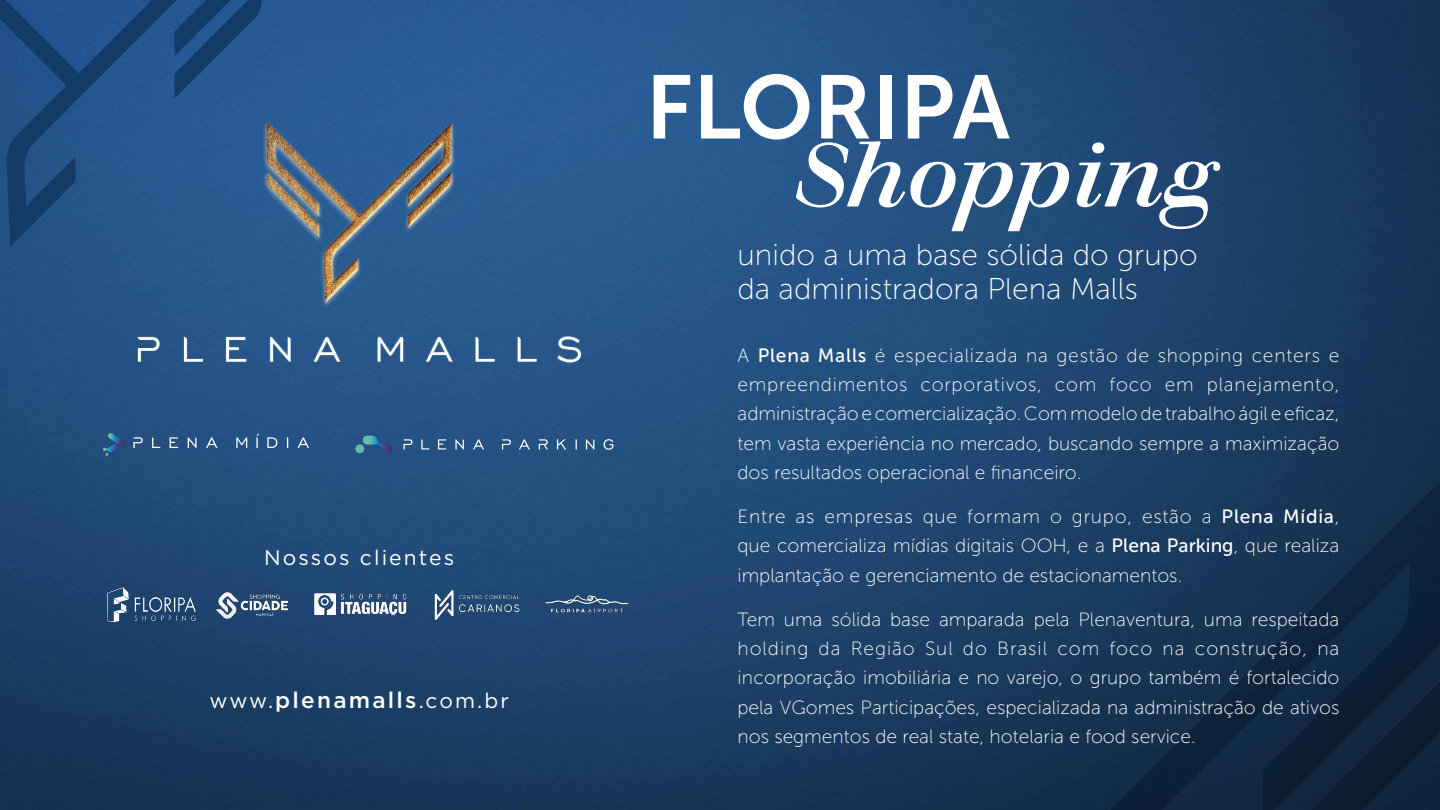
<style>
.page{position:relative;width:1440px;height:810px;background:#fff}
.page>*{position:absolute;margin:0;border:0;box-sizing:border-box;transform-origin:0 0}
.t1{font:italic 500 89.47px "Walbaum 18 pt";color:#fff}
.t2{font:89.47px "Museo Sans 700";color:#fff}
.t3{font:30px/34.5px "Museo Sans 100";color:#fff}
.t4{font:21px "Gotham";letter-spacing:.1em;color:#fff}
.t5{font:19.2px/29.2px "Museo Sans 100";color:#fff;text-align:justify}
.s1{font-weight:500;font-size:22.5px}
.s2{font-family:"Museo Sans 500"}
</style>
<div class="page">
<img style="left:0;top:0;width:1440px;height:810px">
<svg style="left:0;top:0;width:262px;height:247px;background:#204e84"></svg>
<svg style="left:175px;top:0;width:86px;height:98px;background:#1f4d82"></svg>
<svg style="left:849px;top:478px;width:591px;height:332px;background:#173556"></svg>
<svg style="left:1263px;top:678px;width:177px;height:132px;background:#0f2239"></svg>
<img style="left:122px;top:111px;width:474px;height:262px">
<svg style="left:152px;top:437px;width:8px;height:11px"></svg>
<svg style="left:170px;top:437px;width:8px;height:11px"></svg>
<svg style="left:188px;top:437px;width:9px;height:11px"></svg>
<svg style="left:206px;top:437px;width:12px;height:11px"></svg>
<svg style="left:298px;top:437px;width:11px;height:11px"></svg>
<svg style="left:133px;top:437px;width:10px;height:11px"></svg>
<svg style="left:256px;top:434px;width:3px;height:14px"></svg>
<img style="left:103px;top:442px;width:20px;height:10px">
<svg style="left:108px;top:433px;width:16px;height:14px"></svg>
<svg style="left:267px;top:437px;width:10px;height:11px"></svg>
<svg style="left:236px;top:437px;width:11px;height:11px"></svg>
<svg style="left:363px;top:436px;width:29px;height:17px"></svg>
<div style="left:355px;top:444px;width:9px;height:9px;background:#63bda1;border-radius:50%"></div>
<svg style="left:421px;top:439px;width:8px;height:10px"></svg>
<svg style="left:438px;top:439px;width:8px;height:10px"></svg>
<svg style="left:455px;top:439px;width:9px;height:10px"></svg>
<svg style="left:586px;top:439px;width:8px;height:10px"></svg>
<svg style="left:473px;top:439px;width:11px;height:10px"></svg>
<svg style="left:519px;top:439px;width:11px;height:10px"></svg>
<svg style="left:404px;top:439px;width:9px;height:10px"></svg>
<svg style="left:502px;top:439px;width:9px;height:10px"></svg>
<svg style="left:557px;top:439px;width:9px;height:10px"></svg>
<svg style="left:604px;top:439px;width:9px;height:11px"></svg>
<svg style="left:539px;top:439px;width:9px;height:10px"></svg>
<img style="left:61px;top:574px;width:604px;height:67px">
<p class="t4" style="left:264px;top:545px;width:192px">Nossos clientes</p>
<p class="t4" style="left:209px;top:687px;width:301px">www.<span class="s1">plenamalls</span>.com.br</p>
<h1 class="t2" style="left:646px;top:58px;width:366px">FLORIPA</h1>
<h1 class="t1" style="left:796px;top:102px;width:423px">Shopping</h1>
<h2 class="t3" style="left:738px;top:238px;width:462px">unido a uma base sólida do grupo da administradora Plena Malls</h2>
<p class="t5" style="left:738px;top:341px;width:603px">A <span class="s2">Plena Malls</span> é especializada na gestão de shopping centers e empreendimentos corporativos, com foco em planejamento, administração e comercialização. Com modelo de trabalho ágil e eficaz, tem vasta experiência no mercado, buscando sempre a maximização dos resultados operacional e financeiro.</p>
<p class="t5" style="left:738px;top:502px;width:603px">Entre as empresas que formam o grupo, estão a <span class="s2">Plena Mídia</span>, que comercializa mídias digitais OOH, e a <span class="s2">Plena Parking</span>, que realiza implantação e gerenciamento de estacionamentos.</p>
<p class="t5" style="left:738px;top:605px;width:603px">Tem uma sólida base amparada pela Plenaventura, uma respeitada holding da Região Sul do Brasil com foco na construção, na incorporação imobiliária e no varejo, o grupo também é fortalecido pela VGomes Participações, especializada na administração de ativos nos segmentos de real state, hotelaria e food service.</p>
</div>
